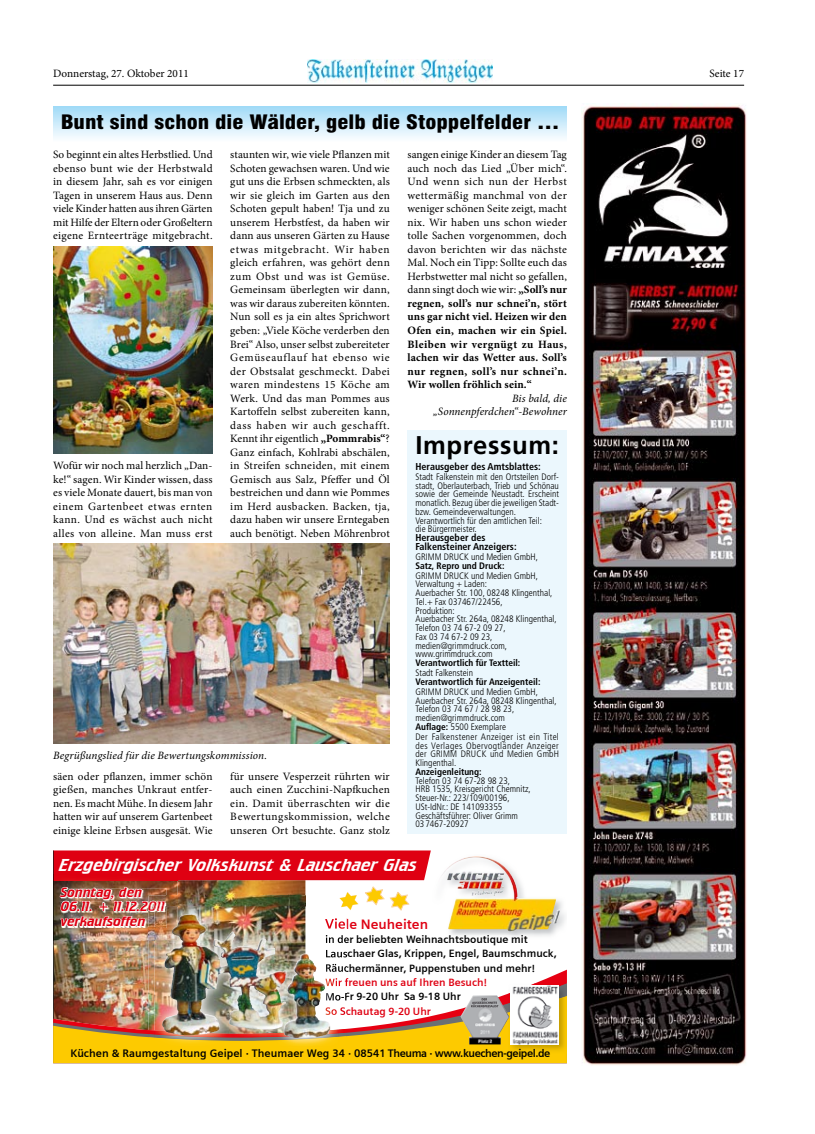
<style>
.page{position:relative;width:815px;height:1134px;background:#fff}
.page>*{position:absolute;margin:0;border:0;box-sizing:border-box;transform-origin:0 0}
.t1{font:700 25.62px "Frutiger";letter-spacing:.025em;color:#000}
.t2{font:900 condensed 19.38px "Swiss 721 BT";color:#000;scale:1.15 1}
.t3{font:italic 17.5px "Crillee BT";color:#fff}
.t4{font:italic 13.75px/13.8px "Crillee BT";color:#df0012}
.t5{font:700 13.75px "Siemens Sans";color:#df0012}
.t6{font:11.25px/13.5px "Minion Pro";letter-spacing:.01em;color:#000;text-align:justify}
.t7{font:italic 11.25px/13.5px "Minion Pro";letter-spacing:.005em;color:#000;text-align:right}
.t8{font:700 11px "Siemens Sans";color:#000}
.t9{font:700 10.62px/14.4px "Siemens Sans";color:#000}
.t10{font:700 10.62px "Siemens Sans";color:#df0012}
.t11{font:700 condensed 10px/8.8px "Frutiger";color:#000}
.t12{font:300 condensed 9.38px/8.8px "Frutiger";color:#000}
.t13{font:700 condensed 9.38px "Frutiger";color:#000}
.s1{font-weight:700}
</style>
<div class="page">
<img style="left:307px;top:59px;width:186px;height:24px">
<hr style="left:53px;top:85px;width:691px;height:1px;background:#000">
<img style="left:582px;top:103px;width:165px;height:963px">
<img style="left:442px;top:856px;width:123px;height:81px">
<img style="left:53px;top:971px;width:514px;height:92px">
<img style="left:508px;top:984px;width:59px;height:12px">
<img style="left:508px;top:996px;width:59px;height:57px">
<img style="left:511px;top:986px;width:48px;height:58px">
<svg style="left:468px;top:995px;width:20px;height:9px"></svg>
<img style="left:476px;top:998px;width:21px;height:6px">
<img style="left:148px;top:986px;width:7px;height:43px">
<img style="left:338px;top:986px;width:8px;height:43px">
<img style="left:148px;top:1029px;width:198px;height:7px">
<img style="left:148px;top:1036px;width:198px;height:14px">
<img style="left:305px;top:986px;width:33px;height:43px">
<img style="left:155px;top:986px;width:150px;height:43px">
<img style="left:53px;top:850px;width:378px;height:136px">
<svg style="left:326px;top:992px;width:20px;height:9px"></svg>
<svg style="left:325px;top:1007px;width:21px;height:10px"></svg>
<img style="left:155px;top:1029px;width:183px;height:17px">
<img style="left:155px;top:1033px;width:183px;height:8px">
<img style="left:162px;top:914px;width:58px;height:121px">
<div style="left:53px;top:106px;width:514px;height:36px;background:linear-gradient(to bottom,#9fdaf7,#fbfdff)"></div>
<img style="left:53px;top:544px;width:337px;height:200px">
<img style="left:53px;top:247px;width:160px;height:206px">
<div style="left:407px;top:430px;width:160px;height:404px;background:#ebf7fd"></div>
<p class="t6" style="left:53px;top:67px;width:137px">Donnerstag, 27. Oktober 2011</p>
<p class="t6" style="left:709px;top:67px;width:36px">Seite 17</p>
<h2 class="t2" style="left:61px;top:110px;width:435px">Bunt sind schon die Wälder, gelb die Stoppelfelder …</h2>
<p class="t6" style="left:53px;top:148px;width:161px">So beginnt ein altes Herbstlied. Und ebenso bunt wie der Herbstwald in diesem Jahr, sah es vor einigen Tagen in unserem Haus aus. Denn viele Kinder hatten aus ihren Gärten mit Hilfe der Eltern oder Großeltern eigene Ernteerträge mitgebracht.</p>
<p class="t6" style="left:53px;top:459px;width:161px">Wofür wir noch mal herzlich „Dan&shy;ke!“ sagen. Wir Kinder wissen, dass es viele Monate dauert, bis man von einem Gartenbeet etwas ernten kann. Und es wächst auch nicht alles von alleine. Man muss erst</p>
<p class="t6" style="left:230px;top:148px;width:161px">staunten wir, wie viele Pflanzen mit Schoten gewachsen waren. Und wie gut uns die Erbsen schmeckten, als wir sie gleich im Garten aus den Schoten gepult haben! Tja und zu unserem Herbstfest, da haben wir dann aus unseren Gärten zu Hause etwas mitgebracht. Wir haben gleich erfahren, was gehört denn zum Obst und was ist Gemüse.<br>Gemeinsam überlegten wir dann, was wir daraus zubereiten könnten.<br>Nun soll es ja ein altes Sprichwort geben: „Viele Köche verderben den Brei“ Also, unser selbst zubereiteter Gemüseauflauf hat ebenso wie der Obstsalat geschmeckt. Dabei waren mindestens 15 Köche am Werk. Und das man Pommes aus Kartoffeln selbst zubereiten kann, dass haben wir auch geschafft.<br>Kennt ihr eigentlich <span class="s1">„Pommrabis“</span>?<br>Ganz einfach, Kohlrabi abschälen, in Streifen schneiden, mit einem Gemisch aus Salz, Pfeffer und Öl bestreichen und dann wie Pommes im Herd ausbacken. Backen, tja, dazu haben wir unsere Erntegaben auch benötigt. Neben Möhrenbrot</p>
<p class="t7" style="left:53px;top:748px;width:216px">Begrüßungslied für die Bewertungskommission.</p>
<p class="t6" style="left:53px;top:769px;width:161px">säen oder pflanzen, immer schön gießen, manches Unkraut entfer&shy;nen. Es macht Mühe. In diesem Jahr hatten wir auf unserem Gartenbeet einige kleine Erbsen ausgesät. Wie</p>
<p class="t6" style="left:230px;top:769px;width:161px">für unsere Vesperzeit rührten wir auch einen Zucchini-Napfkuchen ein. Damit überraschten wir die Bewertungskommission, welche unseren Ort besuchte. Ganz stolz</p>
<p class="t6" style="left:407px;top:148px;width:161px">sangen einige Kinder an diesem Tag auch noch das Lied „Über mich“.<br>Und wenn sich nun der Herbst wettermäßig manchmal von der weniger schönen Seite zeigt, macht nix. Wir haben uns schon wieder tolle Sachen vorgenommen, doch davon berichten wir das nächste Mal. Noch ein Tipp: Sollte euch das Herbstwetter mal nicht so gefallen, dann singt doch wie wir: <span class="s1">„Soll’s nur regnen, soll’s nur schnei’n, stört uns gar nicht viel. Heizen wir den Ofen ein, machen wir ein Spiel.<br>Bleiben wir vergnügt zu Haus, lachen wir das Wetter aus. Soll’s nur regnen, soll’s nur schnei’n.<br>Wir wollen fröhlich sein.“</span></p>
<p class="t7" style="left:433px;top:391px;width:135px">Bis bald, die „Sonnenpferdchen“-Bewohner</p>
<h1 class="t1" style="left:415px;top:430px;width:145px">Impressum:</h1>
<p class="t11" style="left:415px;top:462px;width:127px">Herausgeber des Amtsblattes:</p>
<p class="t12" style="left:415px;top:472px;width:145px">Stadt Falkenstein mit den Ortsteilen Dorf&shy;stadt, Oberlauterbach, Trieb und Schönau sowie der Gemeinde Neustadt. Erscheint monatlich. Bezug über die jeweiligen Stadt&shy;bzw. Gemeindeverwaltungen.<br>Verantwortlich für den amtlichen Teil:<br>die Bürgermeister.</p>
<p class="t11" style="left:415px;top:533px;width:103px">Herausgeber des<br>Falkensteiner Anzeigers:</p>
<p class="t12" style="left:415px;top:552px;width:124px">GRIMM DRUCK und Medien GmbH,</p>
<p class="t13" style="left:415px;top:560px;width:91px">Satz, Repro und Druck:</p>
<p class="t12" style="left:415px;top:571px;width:143px">GRIMM DRUCK und Medien GmbH,<br>Verwaltung + Laden:<br>Auerbacher Str. 100, 08248 Klingenthal,<br>Tel.+ Fax 037467/22456,<br>Produktion:<br>Auerbacher Str. 264a, 08248 Klingenthal,<br>Telefon 03 74 67-2 09 27,<br>Fax 03 74 67-2 09 23, medien@grimmdruck.com, www.grimmdruck.com</p>
<p class="t13" style="left:415px;top:657px;width:106px">Verantwortlich für Textteil:</p>
<p class="t12" style="left:415px;top:669px;width:59px">Stadt Falkenstein</p>
<p class="t13" style="left:415px;top:676px;width:126px">Verantwortlich für Anzeigenteil:</p>
<p class="t12" style="left:415px;top:687px;width:143px">GRIMM DRUCK und Medien GmbH,<br>Auerbacher Str. 264a, 08248 Klingenthal,<br>Telefon 03 74 67 / 28 98 23, medien@grimmdruck.com<br><span class="s1">Auflage:</span> 5500 Exemplare</p>
<p class="t12" style="left:415px;top:732px;width:145px;text-align:justify">Der Falkenstener Anzeiger ist ein Titel des Verlages Obervogtländer Anzeiger der GRIMM DRUCK und Medien GmbH Klingenthal.</p>
<p class="t13" style="left:415px;top:766px;width:68px">Anzeigenleitung:</p>
<p class="t12" style="left:415px;top:776px;width:117px">Telefon 03 74 67-28 98 23,<br>HRB 1535, Kreisgericht Chemnitz,<br>Steuer-Nr.: 223/109/00196,<br>USt-IdNr.: DE 141093355<br>Geschäftsführer: Oliver Grimm<br>037467-20927</p>
<h3 class="t3" style="left:59px;top:854px;width:359px">Erzgebirgischer Volkskunst &amp; Lauschaer Glas</h3>
<p class="t4" style="left:61px;top:885px;width:106px">Sonntag, den<br>06.11. + 11.12.2011</p>
<p class="t4" style="left:61px;top:914px;width:86px">verkaufsoffen</p>
<p class="t5" style="left:325px;top:916px;width:105px">Viele Neuheiten</p>
<p class="t9" style="left:325px;top:932px;width:233px">in der beliebten Weihnachtsboutique mit<br>Lauschaer Glas, Krippen, Engel, Baumschmuck,<br>Räuchermänner, Puppenstuben und mehr!</p>
<p class="t10" style="left:325px;top:976px;width:164px">Wir freuen uns auf Ihren Besuch!</p>
<p class="t9" style="left:325px;top:989px;width:137px">Mo-Fr 9-20 Uhr Sa 9-18 Uhr</p>
<p class="t10" style="left:325px;top:1005px;width:107px">So Schautag 9-20 Uhr</p>
<p class="t8" style="left:71px;top:1047px;width:481px">Küchen &amp; Raumgestaltung Geipel · Theumaer Weg 34 · 08541 Theuma · www.kuechen-geipel.de</p>
</div>
